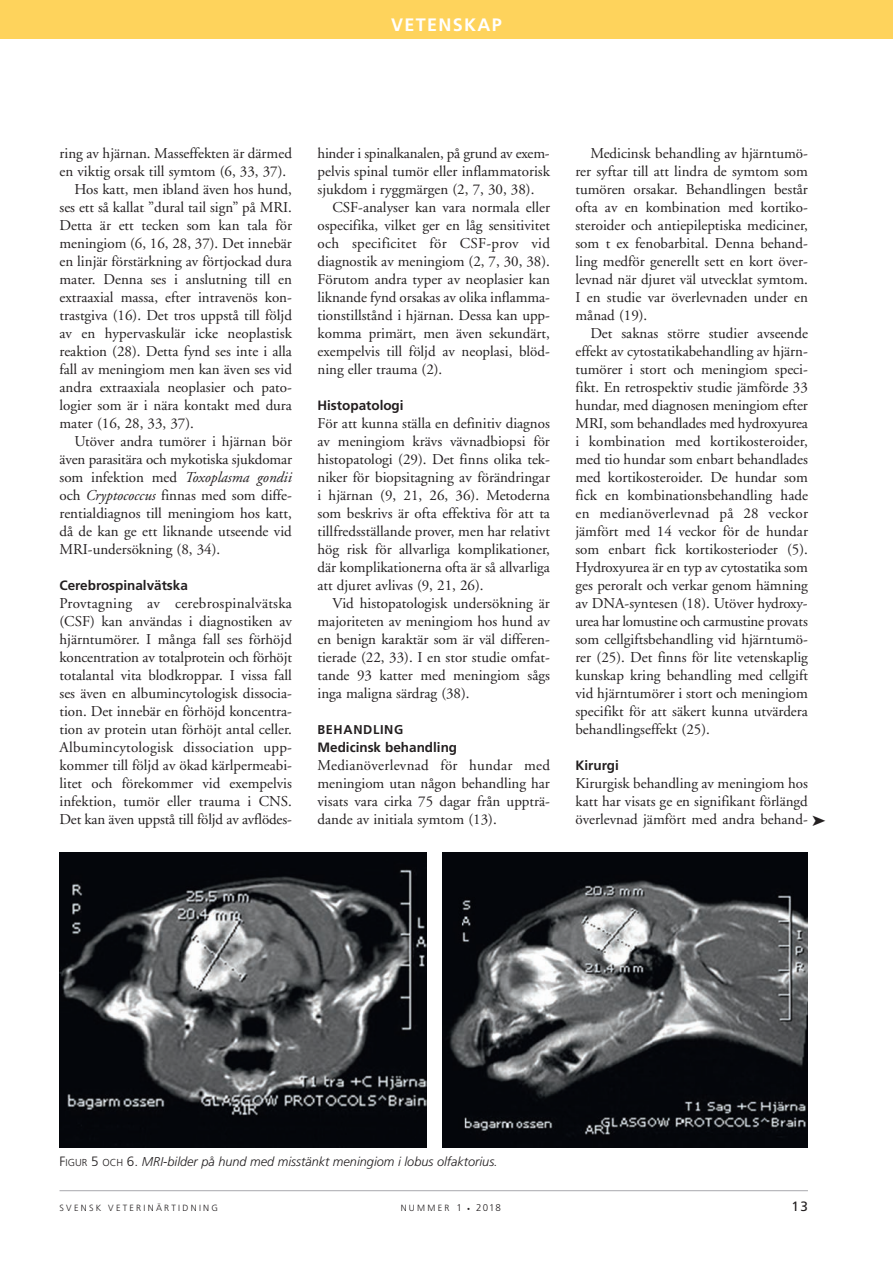
<style>
.page{position:relative;width:893px;height:1263px;background:#fff}
.page>*{position:absolute;margin:0;border:0;box-sizing:border-box;transform-origin:0 0}
.t1{font:700 18px "Frutiger";letter-spacing:.075em;color:#fff}
.t2{font:15px/18px "Adobe Garamond";color:#231f20;text-align:justify}
.t3{font:italic 15px "Adobe Garamond";color:#231f20}
.t4{font:700 13.5px "Frutiger";color:#231f20}
.t5{font:13.5px "Frutiger";color:#231f20}
.t6{font:italic 300 12.75px "Frutiger";color:#231f20}
.t7{font:700 12.75px "Frutiger";letter-spacing:.05em;color:#231f20}
.t8{font:300 9px "Frutiger";letter-spacing:.25em;color:#231f20}
.s1{font-style:normal}
.s2{font-style:italic}
.s3{font-style:normal;font-size:13.5px}
.s4{font-style:normal;font-size:10.2px}
.s5{font-size:9.75px}
.s6{font-size:6px}
</style>
<div class="page">
<hr style="left:60px;top:1190px;width:748px;height:1px;background:#a8a9ad">
<div style="left:0;top:0;width:893px;height:38px;background:#fed35c"></div>
<img style="left:60px;top:852px;width:366px;height:296px">
<img style="left:442px;top:852px;width:366px;height:296px">
<p class="t1" style="left:391px;top:17px;width:112px">VETENSKAP</p>
<p class="t2" style="left:60px;top:146px;width:234px">ring av hjärnan. Masseffekten är därmed</p>
<p class="t2" style="left:60px;top:164px;width:228px">en viktig orsak till symtom (6, 33, 37).</p>
<p class="t2" style="left:74px;top:182px;width:219px">Hos katt, men ibland även hos hund,</p>
<p class="t2" style="left:60px;top:200px;width:234px">ses ett så kallat ”dural tail sign” på MRI.</p>
<p class="t2" style="left:60px;top:218px;width:234px">Detta är ett tecken som kan tala för</p>
<p class="t2" style="left:60px;top:236px;width:234px">meningiom (6, 16, 28, 37). Det innebär</p>
<p class="t2" style="left:60px;top:254px;width:234px">en linjär förstärkning av förtjockad dura</p>
<p class="t2" style="left:60px;top:272px;width:234px">mater. Denna ses i anslutning till en</p>
<p class="t2" style="left:60px;top:290px;width:234px">extraaxial massa, efter intravenös kon-</p>
<p class="t2" style="left:60px;top:308px;width:234px">trastgiva (16). Det tros uppstå till följd</p>
<p class="t2" style="left:60px;top:326px;width:234px">av en hypervaskulär icke neoplastisk</p>
<p class="t2" style="left:60px;top:344px;width:234px">reaktion (28). Detta fynd ses inte i alla</p>
<p class="t2" style="left:60px;top:362px;width:234px">fall av meningiom men kan även ses vid</p>
<p class="t2" style="left:60px;top:380px;width:234px">andra extraaxiala neoplasier och pato -</p>
<p class="t2" style="left:60px;top:398px;width:234px">logier som är i nära kontakt med dura</p>
<p class="t2" style="left:60px;top:416px;width:136px">mater (16, 28, 33, 37).</p>
<p class="t2" style="left:74px;top:434px;width:219px">Utöver andra tumörer i hjärnan bör</p>
<p class="t2" style="left:60px;top:452px;width:234px">även parasitära och mykotiska sjukdomar</p>
<p class="t3" style="left:60px;top:471px;width:234px"><span class="s1">som infektion med</span> Toxoplasma gondii</p>
<p class="t2" style="left:60px;top:488px;width:234px">och <span class="s2">Cryptococcus</span> finnas med som diffe-</p>
<p class="t2" style="left:60px;top:506px;width:234px">rentialdiagnos till meningiom hos katt,</p>
<p class="t2" style="left:60px;top:524px;width:234px">då de kan ge ett liknande utseende vid</p>
<p class="t2" style="left:60px;top:542px;width:162px">MRI-undersökning (8, 34).</p>
<p class="t4" style="left:60px;top:580px;width:130px">Cerebrospinalvätska</p>
<p class="t2" style="left:60px;top:596px;width:234px">Provtagning av cerebrospinalvätska (CSF) kan användas i diagnostiken av hjärntumörer. I många fall ses förhöjd koncentration av totalprotein och förhöjt totalantal vita blodkroppar. I vissa fall ses även en albumincytologisk dissocia&shy;tion. Det innebär en förhöjd koncentra&shy;tion av protein utan förhöjt antal celler.<br>Albumincytologisk dissociation upp&shy;kommer till följd av ökad kärlpermeabi&shy;litet och förekommer vid exempelvis infektion, tumör eller trauma i CNS.<br>Det kan även uppstå till följd av avflödes -</p>
<p class="t2" style="left:317px;top:146px;width:234px">hinder i spinalkanalen, på grund av exem&shy;pelvis spinal tumör eller inflammatorisk sjukdom i ryggmärgen (2, 7, 30, 38).</p>
<p class="t2" style="left:317px;top:200px;width:234px;text-indent:15px">CSF-analyser kan vara normala eller ospecifika, vilket ger en låg sensitivitet och specificitet för CSF-prov vid diagnostik av meningiom (2, 7, 30, 38).<br>Förutom andra typer av neoplasier kan liknande fynd orsakas av olika inflamma - tionstillstånd i hjärnan. Dessa kan upp&shy;komma primärt, men även sekundärt, exempelvis till följd av neoplasi, blöd&shy;ning eller trauma (2).</p>
<p class="t4" style="left:317px;top:400px;width:88px">Histopatologi</p>
<p class="t2" style="left:317px;top:416px;width:234px">För att kunna ställa en definitiv diagnos av meningiom krävs vävnadbiopsi för histopatologi (29). Det finns olika tek&shy;niker för biopsitagning av förändringar i hjärnan (9, 21, 26, 36). Metoderna som beskrivs är ofta effektiva för att ta tillfredsställande prover, men har relativt hög risk för allvarliga komplikationer, där komplikationerna ofta är så allvarliga att djuret avlivas (9, 21, 26).</p>
<p class="t2" style="left:317px;top:596px;width:234px;text-indent:15px">Vid histopatologisk undersökning är majoriteten av meningiom hos hund av en benign karaktär som är väl differen&shy;tierade (22, 33). I en stor studie omfat&shy;tande 93 katter med meningiom sågs inga maligna särdrag (38).</p>
<p class="t7" style="left:317px;top:724px;width:87px">BEHANDLING</p>
<p class="t4" style="left:317px;top:742px;width:141px">Medicinsk behandling</p>
<p class="t2" style="left:317px;top:758px;width:234px">Medianöverlevnad för hundar med meningiom utan någon behandling har visats vara cirka 75 dagar från uppträ&shy;dande av initiala symtom (13).</p>
<p class="t2" style="left:575px;top:146px;width:234px;text-indent:15px">Medicinsk behandling av hjärntumö&shy;rer syftar till att lindra de symtom som tumören orsakar. Behandlingen består ofta av en kombination med kortiko - steroider och antiepileptiska mediciner, som t ex fenobarbital. Denna behand&shy;ling medför generellt sett en kort över&shy;levnad när djuret väl utvecklat symtom.<br>I en studie var överlevnaden under en månad (19).</p>
<p class="t2" style="left:575px;top:326px;width:234px;text-indent:15px">Det saknas större studier avseende effekt av cytostatikabehandling av hjärn&shy;tumörer i stort och meningiom spe ci&shy;fikt. En retrospektiv studie jämförde 33 hundar, med diagnosen meningiom efter MRI, som behandlades med hydro xy urea i kombination med kortikosteroider, med tio hundar som enbart behandlades med kortikosteroider. De hundar som fick en kombinationsbehandling hade en medianöverlevnad på 28 veckor jämfört med 14 veckor för de hundar som enbart fick kortikosterioder (5).<br>Hydrox yurea är en typ av cytostatika som ges peroralt och verkar genom hämning av DNA-syntesen (18). Utöver hydroxy - urea har lomustine och carmustine provats som cellgiftsbehandling vid hjärn tumö&shy;rer (25). Det finns för lite vetenskaplig kunskap kring behandling med cellgift vid hjärntumörer i stort och meningiom specifikt för att säkert kunna utvärdera behandlingseffekt (25).</p>
<p class="t4" style="left:575px;top:760px;width:45px">Kirurgi</p>
<p class="t2" style="left:575px;top:776px;width:252px;text-align:left">Kirurgisk behandling av meningiom hos katt har visats ge en signifikant förlängd överlevnad jämfört med andra behand- ➤</p>
<p class="t6" style="left:60px;top:1156px;width:440px"><span class="s3">F</span><span class="s4">IGUR</span> <span class="s3">5</span> <span class="s4">OCH</span> <span class="s3">6.</span> MRI-bilder på hund med misstänkt meningiom i lobus olfaktorius.</p>
<p class="t8" style="left:60px;top:1204px;width:160px">SVENSK VETERINÄRTIDNING</p>
<p class="t8" style="left:401px;top:1204px;width:102px">NUMMER <span class="s5">1</span> <span class="s6">•</span> <span class="s5">2018</span></p>
<p class="t5" style="left:792px;top:1200px;width:18px">13</p>
</div>
